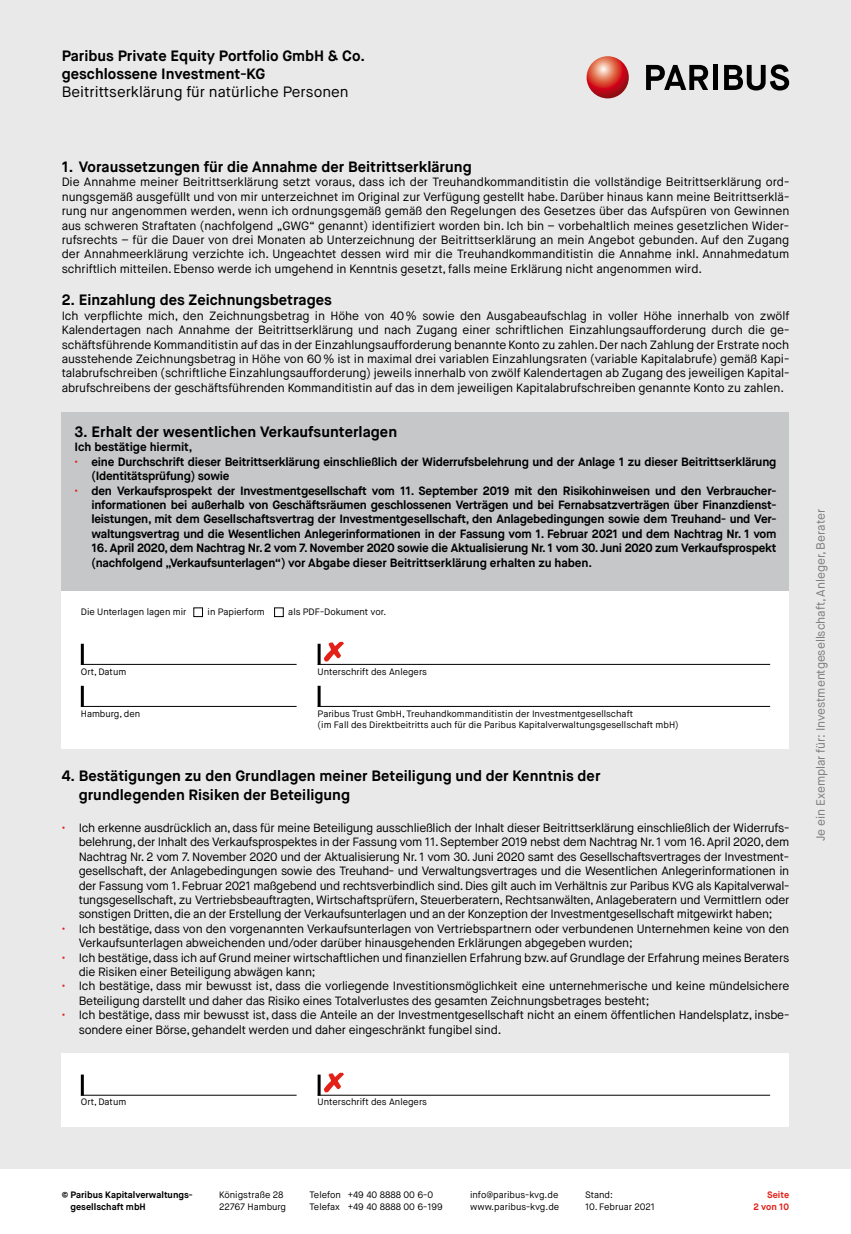
<style>
.page{position:relative;width:851px;height:1234px;background:#fff}
.page>*{position:absolute;margin:0;border:0;box-sizing:border-box;transform-origin:0 0}
.t1{font:700 15px/18px "Maison Neue";color:#000}
.t2{font:15px "Maison Neue";color:#000}
.t3{font:12px/14.4px "Maison Neue";letter-spacing:-.025em;color:#000}
.t4{font:700 12px/14.4px "Maison Neue";letter-spacing:-.02em;color:#000}
.t5{font:12px "Maison Neue";letter-spacing:-.005em;color:#7b7c7e}
.t6{font:9.3px/11.1px "Maison Neue";color:#000}
.t7{font:700 9.3px/11.1px "Maison Neue";color:#000}
.t8{font:700 9.3px/11.1px "Maison Neue";color:#e32119;text-align:right}
.s1{font-weight:400;color:#e32119}
.s2{color:#e32119}
</style>
<div class="page">
<div style="left:0;top:0;width:850px;height:1168px;background:#e9e9ea"></div>
<svg style="left:586px;top:56px;width:42px;height:42px"></svg>
<svg style="left:646px;top:65px;width:62px;height:25px"></svg>
<hr style="left:713px;top:65px;width:4px;height:25px;background:#000">
<svg style="left:724px;top:64px;width:65px;height:26px"></svg>
<div style="left:62px;top:591px;width:727px;height:157px;background:#fff"></div>
<hr style="left:81px;top:643px;width:3px;height:21px;background:#000">
<hr style="left:81px;top:664px;width:215px;height:1px;background:#000">
<hr style="left:81px;top:685px;width:3px;height:21px;background:#000">
<hr style="left:81px;top:706px;width:215px;height:1px;background:#000">
<hr style="left:317px;top:643px;width:3px;height:21px;background:#000">
<hr style="left:317px;top:664px;width:453px;height:1px;background:#000">
<hr style="left:317px;top:685px;width:3px;height:21px;background:#000">
<hr style="left:317px;top:706px;width:453px;height:1px;background:#000">
<div style="left:193px;top:607px;width:10px;height:10px;border:1px solid #000"></div>
<div style="left:274px;top:607px;width:9px;height:10px;border:1px solid #000"></div>
<div style="left:62px;top:1053px;width:727px;height:73px;background:#fff"></div>
<hr style="left:81px;top:1074px;width:3px;height:21px;background:#000">
<hr style="left:81px;top:1094px;width:215px;height:1px;background:#000">
<hr style="left:317px;top:1074px;width:3px;height:21px;background:#000">
<hr style="left:317px;top:1094px;width:453px;height:1px;background:#000">
<div style="left:62px;top:412px;width:727px;height:179px;background:#c6c7c8"></div>
<svg style="left:323px;top:641px;width:22px;height:23px"></svg>
<svg style="left:323px;top:1072px;width:22px;height:23px"></svg>
<p class="t1" style="left:62px;top:47px;width:305px">Paribus Private Equity Portfolio GmbH &amp; Co. geschlossene Investment-KG</p>
<p class="t2" style="left:62px;top:83px;width:288px">Beitrittserklärung für natürliche Personen</p>
<p class="t1" style="left:62px;top:158px;width:411px">1. Voraussetzungen für die Annahme der Beitrittserklärung</p>
<p class="t3" style="left:62px;top:175px;width:729px;text-align:justify">Die Annahme meiner Beitrittserklärung setzt voraus, dass ich der Treuhandkommanditistin die vollständige Beitrittserklärung ord&shy;nungsgemäß ausgefüllt und von mir unterzeichnet im Original zur Verfügung gestellt habe. Darüber hinaus kann meine Beitrittserklä&shy;rung nur angenommen werden, wenn ich ordnungsgemäß gemäß den Regelungen des Gesetzes über das Aufspüren von Gewinnen aus schweren Straftaten (nachfolgend „GWG“ genannt) identifiziert worden bin. Ich bin – vorbehaltlich meines gesetzlichen Wider&shy;rufsrechts – für die Dauer von drei Monaten ab Unterzeichnung der Beitrittserklärung an mein Angebot gebunden. Auf den Zugang der Annahmeerklärung verzichte ich. Ungeachtet dessen wird mir die Treuhandkommanditistin die Annahme inkl. Annahmedatum schriftlich mitteilen. Ebenso werde ich umgehend in Kenntnis gesetzt, falls meine Erklärung nicht angenommen wird.</p>
<p class="t1" style="left:62px;top:291px;width:272px">2. Einzahlung des Zeichnungsbetrages</p>
<p class="t3" style="left:62px;top:308px;width:729px;text-align:justify">Ich verpflichte mich, den Zeichnungsbetrag in Höhe von 40% sowie den Ausgabeaufschlag in voller Höhe innerhalb von zwölf Kalendertagen nach Annahme der Beitrittserklärung und nach Zugang einer schriftlichen Einzahlungsaufforderung durch die ge&shy;schäftsführende Kommanditistin auf das in der Einzahlungsaufforderung benannte Konto zu zahlen. Der nach Zahlung der Erstrate noch ausstehende Zeichnungsbetrag in Höhe von 60% ist in maximal drei variablen Einzahlungsraten (variable Kapitalabrufe) gemäß Kapi&shy;talabrufschreiben (schriftliche Einzahlungsaufforderung) jeweils innerhalb von zwölf Kalendertagen ab Zugang des jeweiligen Kapital&shy;abrufschreibens der geschäftsführenden Kommanditistin auf das in dem jeweiligen Kapitalabrufschreiben genannte Konto zu zahlen.</p>
<p class="t1" style="left:74px;top:423px;width:324px">3. Erhalt der wesentlichen Verkaufsunterlagen</p>
<p class="t4" style="left:74px;top:440px;width:120px">Ich bestätige hiermit,</p>
<p class="t4" style="left:91px;top:454px;width:686px;text-indent:-17px"><span class="s1">•</span> eine Durchschrift dieser Beitrittserklärung einschließlich der Widerrufsbelehrung und der Anlage 1 zu dieser Beitrittserklärung (Identitätsprüfung) sowie</p>
<p class="t4" style="left:91px;top:483px;width:686px;text-align:justify;text-indent:-17px"><span class="s1">•</span> den Verkaufsprospekt der Investmentgesellschaft vom 11. September 2019 mit den Risikohinweisen und den Verbraucher&shy;informationen bei außerhalb von Geschäftsräumen geschlossenen Verträgen und bei Fernabsatzverträgen über Finanzdienst&shy;leistungen, mit dem Gesellschaftsvertrag der Investmentgesellschaft, den Anlagebedingungen sowie dem Treuhand- und Ver&shy;waltungsvertrag und die Wesentlichen Anlegerinformationen in der Fassung vom 1. Februar 2021 und dem Nachtrag Nr. 1 vom</p>
<p class="t4" style="left:91px;top:541px;width:686px">16. April 2020, dem Nachtrag Nr. 2 vom 7. November 2020 sowie die Aktualisierung Nr. 1 vom 30. Juni 2020 zum Verkaufsprospekt (nachfolgend „Verkaufsunterlagen“) vor Abgabe dieser Beitrittserklärung erhalten zu haben.</p>
<p class="t6" style="left:81px;top:606px;width:107px">Die Unterlagen lagen mir</p>
<p class="t6" style="left:207px;top:606px;width:59px">in Papierform</p>
<p class="t6" style="left:288px;top:606px;width:99px">als PDF-Dokument vor.</p>
<p class="t6" style="left:81px;top:665px;width:47px">Ort, Datum</p>
<p class="t6" style="left:81px;top:707px;width:61px">Hamburg, den</p>
<p class="t6" style="left:317px;top:665px;width:111px">Unterschrift des Anlegers</p>
<p class="t6" style="left:317px;top:707px;width:363px">Paribus Trust GmbH, Treuhandkommanditistin der Investmentgesellschaft<br>(im Fall des Direktbeitritts auch für die Paribus Kapitalverwaltungsgesellschaft mbH)</p>
<p class="t1" style="left:79px;top:767px;width:523px;text-indent:-17px">4. Bestätigungen zu den Grundlagen meiner Beteiligung und der Kenntnis der grundlegenden Risiken der Beteiligung</p>
<p class="t3" style="left:79px;top:820px;width:712px;text-indent:-17px"><span class="s2">•</span> Ich erkenne ausdrücklich an, dass für meine Beteiligung ausschließlich der Inhalt dieser Beitrittserklärung einschließlich der Widerrufs&shy;belehrung, der Inhalt des Verkaufsprospektes in der Fassung vom 11. September 2019 nebst dem Nachtrag Nr. 1 vom 16. April 2020, dem Nachtrag Nr. 2 vom 7. November 2020 und der Aktualisierung Nr. 1 vom 30. Juni 2020 samt des Gesellschaftsvertrages der Investment&shy;gesellschaft, der Anlagebedingungen sowie des Treuhand- und Verwaltungsvertrages und die Wesentlichen Anlegerinformationen in der Fassung vom 1. Februar 2021 maßgebend und rechtsverbindlich sind. Dies gilt auch im Verhältnis zur Paribus KVG als Kapitalverwal&shy;tungsgesellschaft, zu Vertriebsbeauftragten, Wirtschaftsprüfern, Steuerberatern, Rechtsanwälten, Anlageberatern und Vermittlern oder sonstigen Dritten, die an der Erstellung der Verkaufsunterlagen und an der Konzeption der Investmentgesellschaft mitgewirkt haben;</p>
<p class="t3" style="left:79px;top:921px;width:712px;text-indent:-17px"><span class="s2">•</span> Ich bestätige, dass von den vorgenannten Verkaufsunterlagen von Vertriebspartnern oder verbundenen Unternehmen keine von den<br>Verkaufsunterlagen abweichenden und/oder darüber hinausgehenden Erklärungen abgegeben wurden;</p>
<p class="t3" style="left:79px;top:950px;width:712px;text-indent:-17px"><span class="s2">•</span> Ich bestätige, dass ich auf Grund meiner wirtschaftlichen und finanziellen Erfahrung bzw. auf Grundlage der Erfahrung meines Beraters die Risiken einer Beteiligung abwägen kann;</p>
<p class="t3" style="left:79px;top:978px;width:712px;text-indent:-17px"><span class="s2">•</span> Ich bestätige, dass mir bewusst ist, dass die vorliegende Investitionsmöglichkeit eine unternehmerische und keine mündelsichere<br>Beteiligung darstellt und daher das Risiko eines Totalverlustes des gesamten Zeichnungsbetrages besteht;</p>
<p class="t3" style="left:79px;top:1007px;width:712px;text-indent:-17px"><span class="s2">•</span> Ich bestätige, dass mir bewusst ist, dass die Anteile an der Investmentgesellschaft nicht an einem öffentlichen Handelsplatz, insbe&shy;sondere einer Börse, gehandelt werden und daher eingeschränkt fungibel sind.</p>
<p class="t6" style="left:81px;top:1096px;width:47px">Ort, Datum</p>
<p class="t6" style="left:317px;top:1096px;width:111px">Unterschrift des Anlegers</p>
<p class="t5" style="left:813px;top:841px;width:333px;rotate:-90deg">Je ein Exemplar für: Investmentgesellschaft, Anleger, Berater</p>
<p class="t7" style="left:70px;top:1189px;width:123px;text-indent:-9px">© Paribus Kapitalverwaltungs&shy;gesellschaft mbH</p>
<p class="t6" style="left:219px;top:1189px;width:68px">Königstraße 28<br>22767 Hamburg</p>
<p class="t6" style="left:309px;top:1189px;width:135px">Telefon +49 40 8888 00 6-0<br>Telefax +49 40 8888 00 6-199</p>
<p class="t6" style="left:470px;top:1189px;width:91px">info@paribus-kvg.de www.paribus-kvg.de</p>
<p class="t6" style="left:585px;top:1189px;width:29px">Stand:</p>
<p class="t6" style="left:585px;top:1200px;width:72px">10. Februar 2021</p>
<p class="t8" style="left:753px;top:1189px;width:37px">Seite<br>2 von 10</p>
</div>
